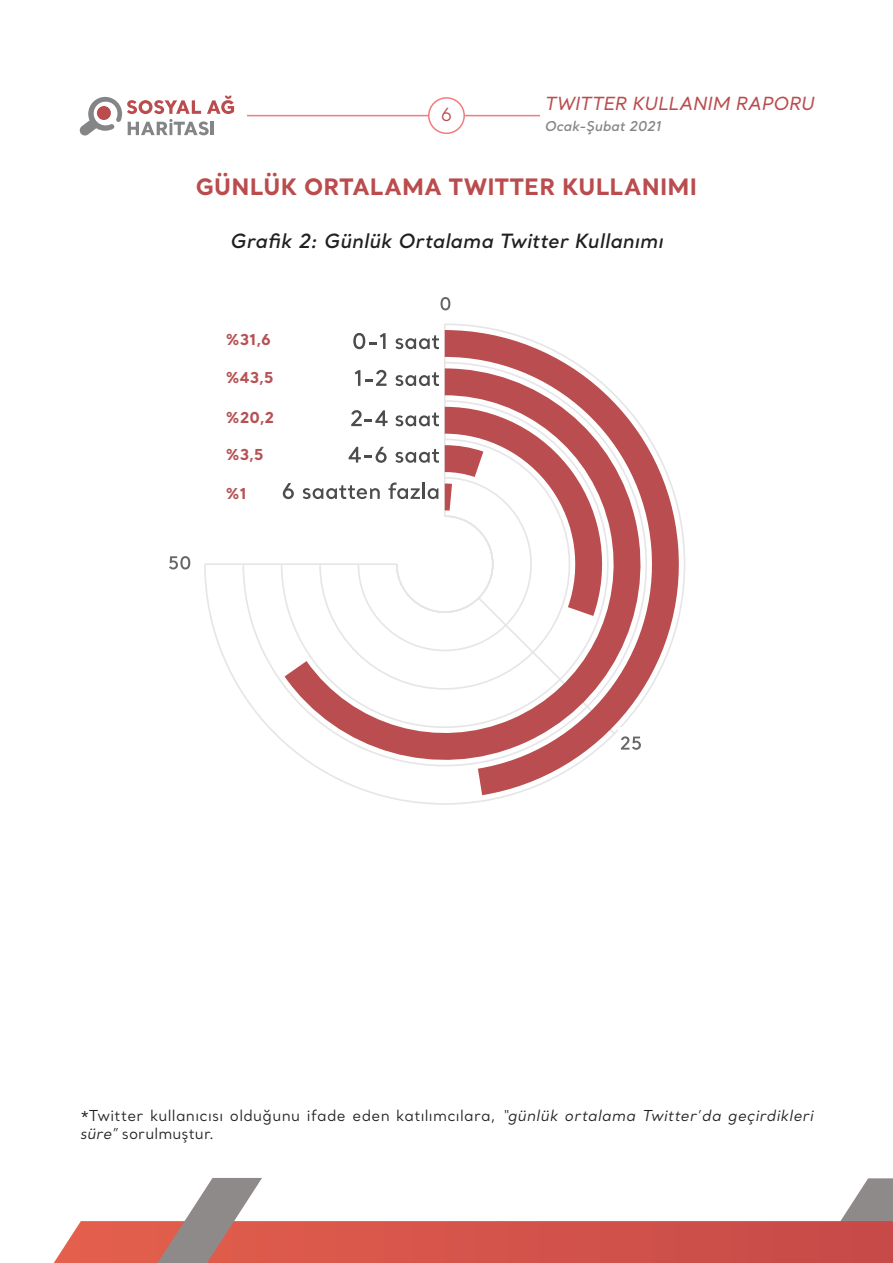
<style>
.page{position:relative;width:893px;height:1263px;background:#fff}
.page>*{position:absolute;margin:0;border:0;box-sizing:border-box;transform-origin:0 0}
.ANA_METIN{font:700 22.5px "Santral";letter-spacing:.01em;color:#ba4c4e}
.ANA_METIN-2{font:italic 600 19.5px "Santral";letter-spacing:.01em;color:#231f20}
.t1{font:italic 500 18px "Santral";letter-spacing:-.005em;color:#ba4c4e}
.t2{font:18px "Santral";color:#ba4c4e}
.ANA_METIN-3{font:15px/18px "Santral";letter-spacing:.02em;color:#231f20}
.t3{font:700 15px "Santral";color:#b75254}
.t4{font:italic 600 13.5px "Santral";color:#848587}
.s1{font-style:italic}
</style>
<div class="page">
<hr style="left:247px;top:115px;width:293px;height:1px;background:#f37b7d">
<div style="left:429px;top:98px;width:35px;height:35px;background:#fff;border-radius:50%"></div>
<div style="left:428px;top:97px;width:37px;height:37px;border:2px solid #f37b7d;border-radius:50%"></div>
<svg style="left:79px;top:96px;width:155px;height:40px"></svg>
<svg style="left:54px;top:1178px;width:839px;height:85px"></svg>
<svg style="left:204px;top:323px;width:482px;height:482px"></svg>
<svg style="left:445px;top:330px;width:240px;height:465px"></svg>
<svg style="left:285px;top:368px;width:370px;height:412px"></svg>
<svg style="left:445px;top:407px;width:165px;height:209px"></svg>
<div style="left:269px;top:324px;width:172px;height:190px;background:#fff"></div>
<svg style="left:353px;top:333px;width:33px;height:16px"></svg>
<svg style="left:395px;top:335px;width:44px;height:14px"></svg>
<svg style="left:355px;top:370px;width:31px;height:16px"></svg>
<svg style="left:395px;top:372px;width:44px;height:14px"></svg>
<svg style="left:351px;top:410px;width:37px;height:16px"></svg>
<svg style="left:395px;top:412px;width:44px;height:14px"></svg>
<svg style="left:349px;top:447px;width:38px;height:16px"></svg>
<svg style="left:395px;top:449px;width:44px;height:14px"></svg>
<svg style="left:283px;top:483px;width:11px;height:16px"></svg>
<svg style="left:303px;top:485px;width:77px;height:14px"></svg>
<svg style="left:388px;top:482px;width:50px;height:17px"></svg>
<div style="left:619px;top:727px;width:55px;height:60px;background:#fff"></div>
<svg style="left:440px;top:297px;width:10px;height:13px"></svg>
<svg style="left:169px;top:556px;width:21px;height:13px"></svg>
<svg style="left:621px;top:736px;width:20px;height:14px"></svg>
<p class="t2" style="left:441px;top:103px;width:13px">6</p>
<p class="t1" style="left:544px;top:92px;width:271px">TWITTER KULLANIM RAPORU</p>
<p class="t4" style="left:544px;top:117px;width:118px">Ocak-Şubat 2021</p>
<p class="ANA_METIN" style="left:196px;top:171px;width:503px">GÜNLÜK ORTALAMA TWITTER KULLANIMI</p>
<p class="ANA_METIN-2" style="left:230px;top:228px;width:434px">Grafik 2: Günlük Ortalama Twitter Kullanımı</p>
<p class="t3" style="left:225px;top:329px;width:47px">%31,6</p>
<p class="t3" style="left:225px;top:367px;width:50px">%43,5</p>
<p class="t3" style="left:225px;top:407px;width:50px">%20,2</p>
<p class="t3" style="left:225px;top:445px;width:40px">%3,5</p>
<p class="t3" style="left:225px;top:483px;width:23px">%1</p>
<p class="ANA_METIN-3" style="left:80px;top:1106px;width:735px">*Twitter kullanıcısı olduğunu ifade eden katılımcılara, <span class="s1">“günlük ortalama Twitter’da geçirdikleri süre”</span> sorulmuştur.</p>
</div>
